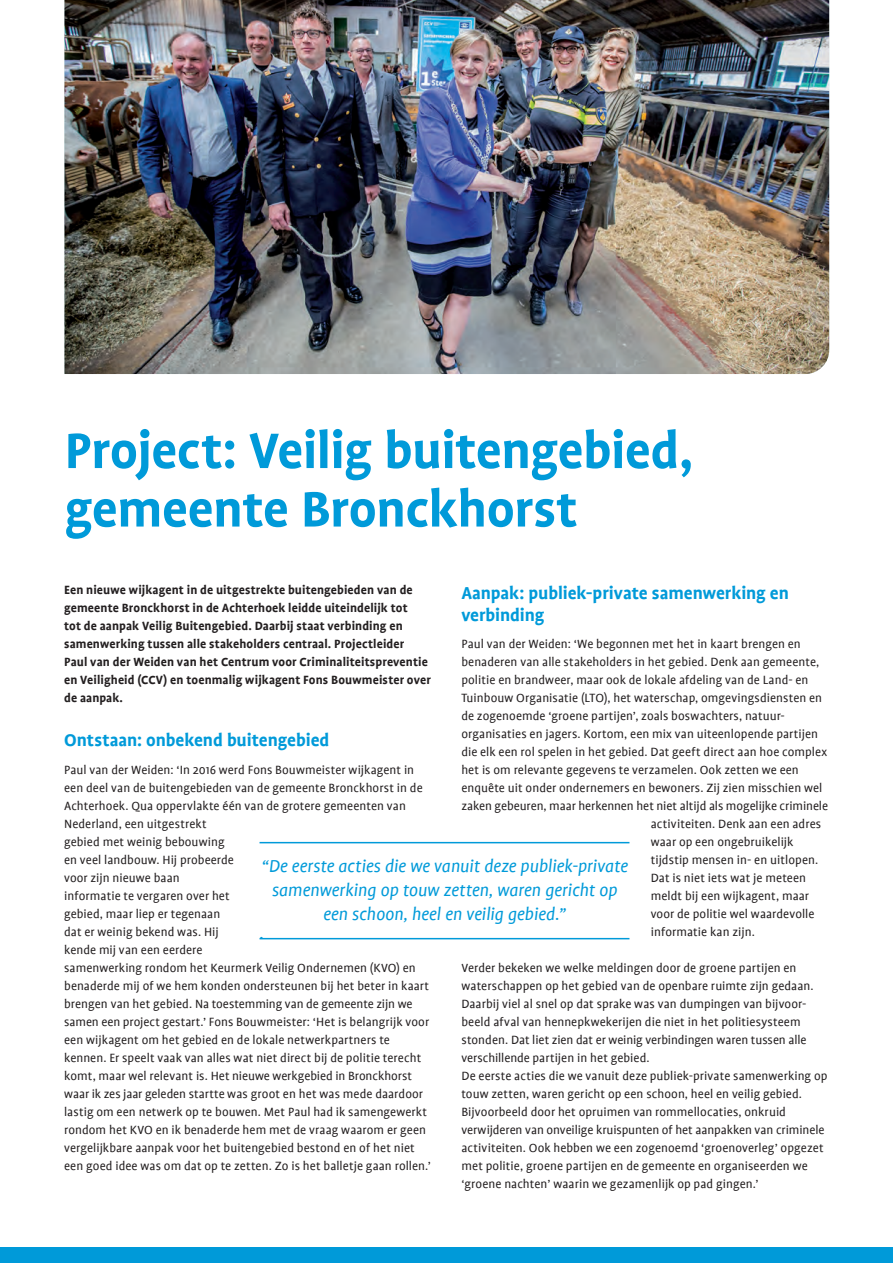
<style>
.page{position:relative;width:893px;height:1263px;background:#fff}
.page>*{position:absolute;margin:0;border:0;box-sizing:border-box;transform-origin:0 0}
.t1{font:700 57px/58.5px "Profile";letter-spacing:-.01em;color:#009ad9}
.t2{font:italic 19.5px/24px "Profile";letter-spacing:-.01em;color:#009ad9;text-align:center}
.t3{font:700 19.5px/22.5px "Profile";letter-spacing:-.005em;color:#009ad9}
.t4{font:13.5px/18px "Profile";letter-spacing:.005em;color:#231f20}
.t5{font:700 13.5px/18px "Profile";letter-spacing:.005em;color:#231f20}
</style>
<div class="page">
<img style="left:64px;top:0;width:765px;height:374px">
<div style="left:0;top:1247px;width:893px;height:16px;background:#009ad9"></div>
<hr style="left:260px;top:842px;width:369px;height:1px;background:#009ad9">
<hr style="left:260px;top:938px;width:369px;height:1px;background:#009ad9">
<h1 class="t1" style="left:64px;top:421px;width:630px">Project: Veilig buitengebied, gemeente Bronckhorst</h1>
<p class="t5" style="left:64px;top:581px;width:368px">Een nieuwe wijkagent in de uitgestrekte buitengebieden van de gemeente Bronckhorst in de Achterhoek leidde uiteindelijk tot<br>tot de aanpak Veilig Buitengebied. Daarbij staat verbinding en samenwerking tussen alle stakeholders centraal. Projectleider Paul van der Weiden van het Centrum voor Criminaliteitspreventie en Veiligheid (CCV) en toenmalig wijkagent Fons Bouwmeister over de aanpak.</p>
<h2 class="t3" style="left:64px;top:728px;width:267px">Ontstaan: onbekend buitengebied</h2>
<p class="t4" style="left:64px;top:761px;width:368px">Paul van der Weiden: ‘In 2016 werd Fons Bouwmeister wijkagent in een deel van de buitengebieden van de gemeente Bronckhorst in de Achterhoek. Qua oppervlakte één van de grotere gemeenten van Nederland, een uitgestrekt<br>gebied met weinig bebouwing<br>en veel landbouw. Hij probeerde<br>voor zijn nieuwe baan<br>informatie te vergaren over het<br>gebied, maar liep er tegenaan<br>dat er weinig bekend was. Hij<br>kende mij van een eerdere<br>samenwerking rondom het Keurmerk Veilig Ondernemen (KVO) en benaderde mij of we hem konden ondersteunen bij het beter in kaart brengen van het gebied. Na toestemming van de gemeente zijn we samen een project gestart.’ Fons Bouwmeister: ‘Het is belangrijk voor een wijkagent om het gebied en de lokale netwerkpartners te kennen. Er speelt vaak van alles wat niet direct bij de politie terecht komt, maar wel relevant is. Het nieuwe werkgebied in Bronckhorst waar ik zes jaar geleden startte was groot en het was mede daardoor lastig om een netwerk op te bouwen. Met Paul had ik samengewerkt rondom het KVO en ik benaderde hem met de vraag waarom er geen vergelijkbare aanpak voor het buitengebied bestond en of het niet een goed idee was om dat op te zetten. Zo is het balletje gaan rollen.’</p>
<h2 class="t3" style="left:461px;top:581px;width:329px">Aanpak: publiek-private samenwerking en verbinding</h2>
<p class="t4" style="left:461px;top:635px;width:341px">Paul van der Weiden: ‘We begonnen met het in kaart brengen en</p>
<p class="t4" style="left:461px;top:653px;width:359px">benaderen van alle stakeholders in het gebied. Denk aan gemeente,</p>
<p class="t4" style="left:461px;top:671px;width:349px">politie en brandweer, maar ook de lokale afdeling van de Land- en</p>
<p class="t4" style="left:461px;top:689px;width:362px">Tuinbouw Organisatie (LTO), het waterschap, omgevingsdiensten en</p>
<p class="t4" style="left:461px;top:707px;width:324px">de zogenoemde ‘groene partijen’, zoals boswachters, natuur-</p>
<p class="t4" style="left:461px;top:725px;width:358px">organisaties en jagers. Kortom, een mix van uiteenlopende partijen</p>
<p class="t4" style="left:461px;top:743px;width:367px">die elk een rol spelen in het gebied. Dat geeft direct aan hoe complex</p>
<p class="t4" style="left:461px;top:761px;width:339px">het is om relevante gegevens te verzamelen. Ook zetten we een</p>
<p class="t4" style="left:461px;top:779px;width:362px">enquête uit onder ondernemers en bewoners. Zij zien misschien wel</p>
<p class="t4" style="left:461px;top:797px;width:368px">zaken gebeuren, maar herkennen het niet altijd als mogelijke criminele</p>
<p class="t4" style="left:651px;top:815px;width:172px">activiteiten. Denk aan een adres</p>
<p class="t4" style="left:651px;top:833px;width:144px">waar op een ongebruikelijk</p>
<p class="t4" style="left:651px;top:851px;width:169px">tijdstip mensen in- en uitlopen.</p>
<p class="t4" style="left:651px;top:869px;width:157px">Dat is niet iets wat je meteen</p>
<p class="t4" style="left:651px;top:887px;width:160px">meldt bij een wijkagent, maar</p>
<p class="t4" style="left:651px;top:905px;width:165px">voor de politie wel waardevolle</p>
<p class="t4" style="left:651px;top:923px;width:106px">informatie kan zijn.</p>
<p class="t4" style="left:461px;top:959px;width:368px">Verder bekeken we welke meldingen door de groene partijen en waterschappen op het gebied van de openbare ruimte zijn gedaan.<br>Daarbij viel al snel op dat sprake was van dumpingen van bijvoor&shy;beeld afval van hennepkwekerijen die niet in het politiesysteem stonden. Dat liet zien dat er weinig verbindingen waren tussen alle verschillende partijen in het gebied.<br>De eerste acties die we vanuit deze publiek-private samenwerking op touw zetten, waren gericht op een schoon, heel en veilig gebied.<br>Bijvoorbeeld door het opruimen van rommellocaties, onkruid verwijderen van onveilige kruispunten of het aanpakken van criminele activiteiten. Ook hebben we een zogenoemd ‘groenoverleg’ opgezet met politie, groene partijen en de gemeente en organiseerden we ‘groene nachten’ waarin we gezamenlijk op pad gingen.’</p>
<h2 class="t2" style="left:261px;top:854px;width:368px">“De eerste acties die we vanuit deze publiek-private samenwerking op touw zetten, waren gericht op een schoon, heel en veilig gebied.”</h2>
<h2 class="t2" style="left:260px;top:921px;width:6px">.</h2>
</div>
